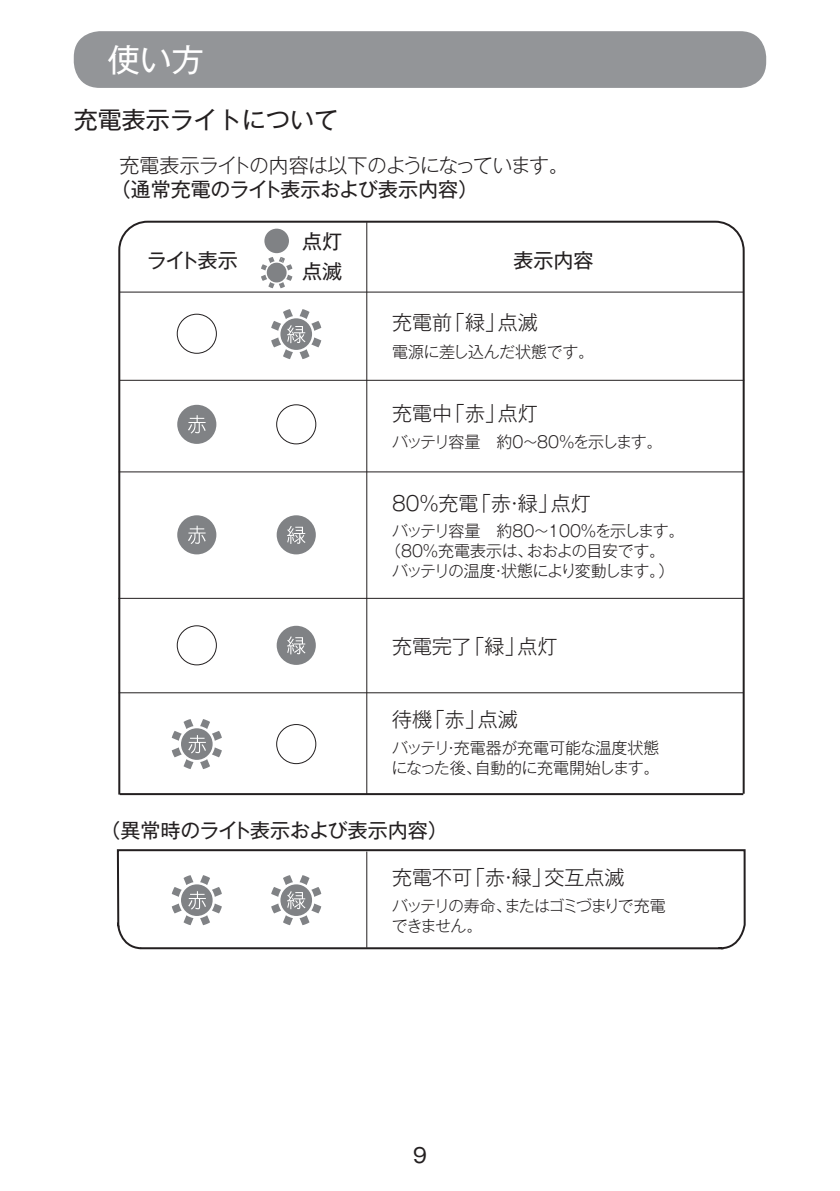
<style>
.page{position:relative;width:840px;height:1191px;background:#fff}
.page>*{position:absolute;margin:0;border:0;box-sizing:border-box;transform-origin:0 0}
.t1{font:32px "Gothic MB101 Pro";color:#fff}
.t2{font:24px "Gothic MB101 Pro";color:#231f20}
.t3{font:300 20px "Gothic MB101 Pro";color:#231f20}
.t4{font:20px/30px "Gothic MB101 Pro";color:#231f20}
.t5{font:300 20px "Gothic MB101 Pro";letter-spacing:-.045em;color:#231f20}
.t6{font:300 16px/20px "Gothic MB101 Pro";letter-spacing:-.03em;color:#231f20}
.t7{font:300 16px/20px "Gothic MB101 Pro";letter-spacing:-.095em;color:#231f20}
.t8{font:300 16px "Gothic MB101 Pro";letter-spacing:-.08em;color:#231f20}
.t9{font:300 16px "Gothic MB101 Pro";letter-spacing:-.11em;color:#231f20}
.t10{font:300 16px "Gothic MB101 Pro";letter-spacing:-.1em;color:#231f20}
.t11{font:300 16px "Gothic MB101 Pro";letter-spacing:-.025em;color:#231f20}
.t12{font:300 16px "Gothic MB101 Pro";letter-spacing:-.02em;color:#231f20}
</style>
<div class="page">
<div style="left:74px;top:31px;width:691px;height:57px;background:#939598;border-radius:26px"></div>
<svg style="left:118px;top:220px;width:627px;height:576px"></svg>
<div style="left:276px;top:404px;width:40px;height:40px;border:1px solid #231f20;border-radius:50%"></div>
<div style="left:276px;top:724px;width:40px;height:40px;border:1px solid #231f20;border-radius:50%"></div>
<hr style="left:119px;top:291px;width:623px;height:1px;background:#231f20">
<hr style="left:119px;top:380px;width:624px;height:1px;background:#231f20">
<hr style="left:119px;top:471px;width:624px;height:1px;background:#231f20">
<hr style="left:119px;top:692px;width:624px;height:1px;background:#231f20">
<hr style="left:120px;top:793px;width:622px;height:2px;background:#231f20">
<div style="left:264px;top:229px;width:25px;height:24px;background:#808285;border-radius:50%"></div>
<svg style="left:116px;top:849px;width:630px;height:101px"></svg>
<hr style="left:366px;top:851px;width:1px;height:96px;background:#231f20">
<hr style="left:366px;top:222px;width:1px;height:573px;background:#231f20">
<hr style="left:118px;top:598px;width:625px;height:1px;background:#231f20">
<svg style="left:261px;top:257px;width:31px;height:31px"></svg>
<div style="left:266px;top:263px;width:20px;height:19px;background:#808285;border-radius:50%"></div>
<svg style="left:172px;top:719px;width:50px;height:50px"></svg>
<svg style="left:172px;top:875px;width:50px;height:50px"></svg>
<svg style="left:271px;top:309px;width:50px;height:50px"></svg>
<svg style="left:271px;top:875px;width:50px;height:50px"></svg>
<h1 class="t1" style="left:108px;top:33px;width:97px">使い方</h1>
<p class="t2" style="left:74px;top:100px;width:265px">充電表示ライトについて</p>
<p class="t5" style="left:119px;top:149px;width:450px">充電表示ライトの内容は以下のようになっています。</p>
<p class="t4" style="left:111px;top:172px;width:369px">（通常充電のライト表示および表示内容）</p>
<p class="t4" style="left:302px;top:223px;width:41px">点灯点滅</p>
<p class="t4" style="left:147px;top:242px;width:92px">ライト表示</p>
<p class="t4" style="left:513px;top:242px;width:81px">表示内容</p>
<p class="t3" style="left:392px;top:305px;width:147px">充電前「緑」点滅</p>
<p class="t12" style="left:392px;top:339px;width:203px">電源に差し込んだ状態です。</p>
<p class="t3" style="left:392px;top:397px;width:147px">充電中「赤」点灯</p>
<p class="t10" style="left:392px;top:429px;width:272px">バッテリ容量　約0～80％を示します。</p>
<p class="t3" style="left:392px;top:487px;width:200px">80％充電「赤・緑」点灯</p>
<p class="t8" style="left:392px;top:518px;width:294px">バッテリ容量　約80～100％を示します。</p>
<p class="t11" style="left:385px;top:538px;width:281px">（80％充電表示は、おおよの目安です。</p>
<p class="t9" style="left:392px;top:558px;width:284px">バッテリの温度・状態により変動します。）</p>
<p class="t3" style="left:392px;top:630px;width:167px">充電完了「緑」点灯</p>
<p class="t3" style="left:392px;top:703px;width:127px">待機「赤」点滅</p>
<p class="t6" style="left:391px;top:735px;width:269px">バッテリ・充電器が充電可能な温度状態になった後、自動的に充電開始します。</p>
<p class="t4" style="left:100px;top:812px;width:348px">（異常時のライト表示および表示内容）</p>
<p class="t3" style="left:392px;top:861px;width:234px">充電不可「赤・緑」交互点滅</p>
<p class="t7" style="left:391px;top:894px;width:275px">バッテリの寿命、またはゴミづまりで充電できません。</p>
<p class="t4" style="left:413px;top:1137px;width:15px">9</p>
</div>
